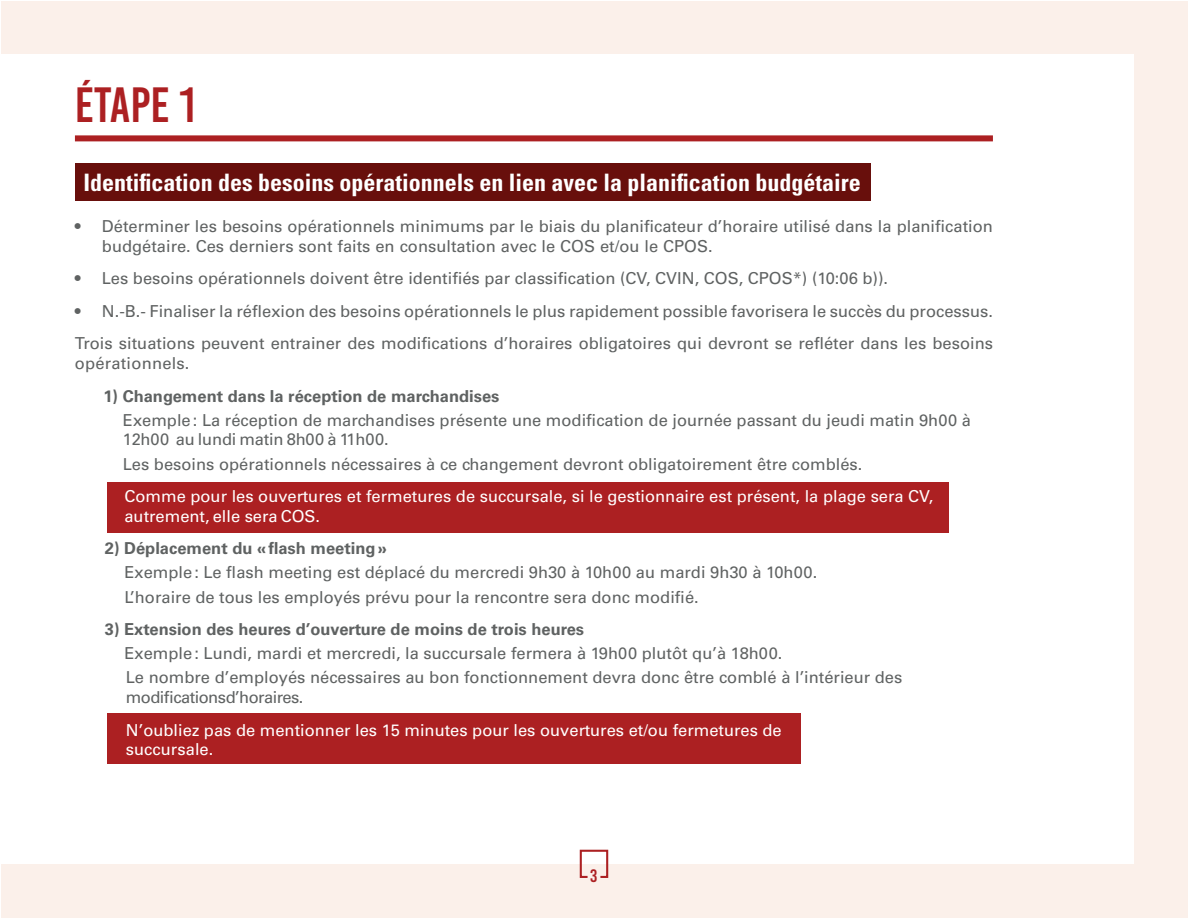
<style>
.page{position:relative;width:1188px;height:918px;background:#fff}
.page>*{position:absolute;margin:0;border:0;box-sizing:border-box;transform-origin:0 0}
.t1{font:49.5px "Bebas Kai";color:#ac2022}
.t2{font:700 condensed 24px "Univers";color:#fff}
.t3{font:18px "Bebas Kai";color:#ac2022}
.t4{font:16.5px/32.5px "Univers";color:#5f6262}
.t5{font:16.5px/19.8px "Univers";color:#fff}
.t6{font:700 16.5px "Univers";color:#5f6262}
.t7{font:16.5px "Univers";letter-spacing:-.035em;color:#5f6262}
</style>
<div class="page">
<div style="left:1px;top:1px;width:1187px;height:917px;background:#fbf0ea"></div>
<div style="left:0;top:54px;width:1134px;height:810px;background:#fff"></div>
<div style="left:107px;top:482px;width:841px;height:50px;background:#ac2022"></div>
<div style="left:107px;top:713px;width:693px;height:50px;background:#ac2022"></div>
<svg style="left:579px;top:849px;width:30px;height:29px"></svg>
<div style="left:75px;top:135px;width:918px;height:6px;background:#ac2022"></div>
<div style="left:75px;top:163px;width:795px;height:38px;background:#680f0c"></div>
<h1 class="t1" style="left:75px;top:79px;width:122px">Étape 1</h1>
<h2 class="t2" style="left:83px;top:167px;width:779px">Identification des besoins opérationnels en lien avec la planification budgétaire</h2>
<p class="t4" style="left:102px;top:210px;width:892px">Déterminer les besoins opérationnels minimums par le biais du planificateur d’horaire utilisé dans la planification</p>
<p class="t4" style="left:75px;top:210px;width:7px">•</p>
<p class="t4" style="left:75px;top:262px;width:7px">•</p>
<p class="t4" style="left:102px;top:230px;width:788px">budgétaire. Ces derniers sont faits en consultation avec le COS et/ou le CPOS.<br>Les besoins opérationnels doivent être identifiés par classification (CV, CVIN, COS, CPOS*) (10:06 b .((</p>
<p class="t4" style="left:102px;top:295px;width:893px">N.-B.- Finaliser la réflexion des besoins opérationnels le plus rapidement possible favorisera le succès du processus.</p>
<p class="t4" style="left:75px;top:295px;width:920px">•<br>Trois situations peuvent entrainer des modifications d’horaires obligatoires qui devront se refléter dans les besoins</p>
<p class="t4" style="left:75px;top:347px;width:116px">opérationnels.</p>
<p class="t6" style="left:103px;top:386px;width:398px">1) Changement dans la réception de marchandises</p>
<p class="t4" style="left:123px;top:410px;width:850px;line-height:19.8px">Exemple: La réception de marchandises présente une modification de journée passant du jeudi matin h9 00 à<br>12h00 au lundi matin h8 00 à 11h00.</p>
<p class="t4" style="left:123px;top:447px;width:741px">Les besoins opérationnels nécessaires à ce changement devront obligatoirement être comblés.</p>
<p class="t5" style="left:124px;top:486px;width:810px">Comme pour les ouvertures et fermetures de succursale, si le gestionnaire est présent la, plage sera CV, autrement, elle sera COS.</p>
<p class="t6" style="left:105px;top:539px;width:283px">2) Déplacement du «flash meeting«</p>
<p class="t4" style="left:124px;top:561px;width:694px;line-height:24px">Exemple: Le flash meeting est déplacé du mercredi h9 30 à 10h00 au mardi h9 30 à 10h00. ’Lhoraire de tous les employés prévu pour la rencontre sera donc modifié.</p>
<p class="t6" style="left:105px;top:620px;width:481px">3) Extension des heures d’ouverture de moins de trois heures</p>
<p class="t4" style="left:124px;top:641px;width:779px;line-height:24px">Exemple: Lundi, mardi et mercredi la, succursale fermera à 19h00 plutôt qu à’ 18h00.<br>Le nombre d’employés nécessaires au bon fonctionnement devra donc être comblé ’là intérieur des</p>
<p class="t7" style="left:126px;top:687px;width:179px">modifications ’d horaires.</p>
<p class="t5" style="left:126px;top:720px;width:657px">N’oubliez pas de mentionner les 15 minutes pour les ouvertures et/ou fermetures de succursale.</p>
<p class="t3" style="left:590px;top:866px;width:9px">3</p>
</div>
